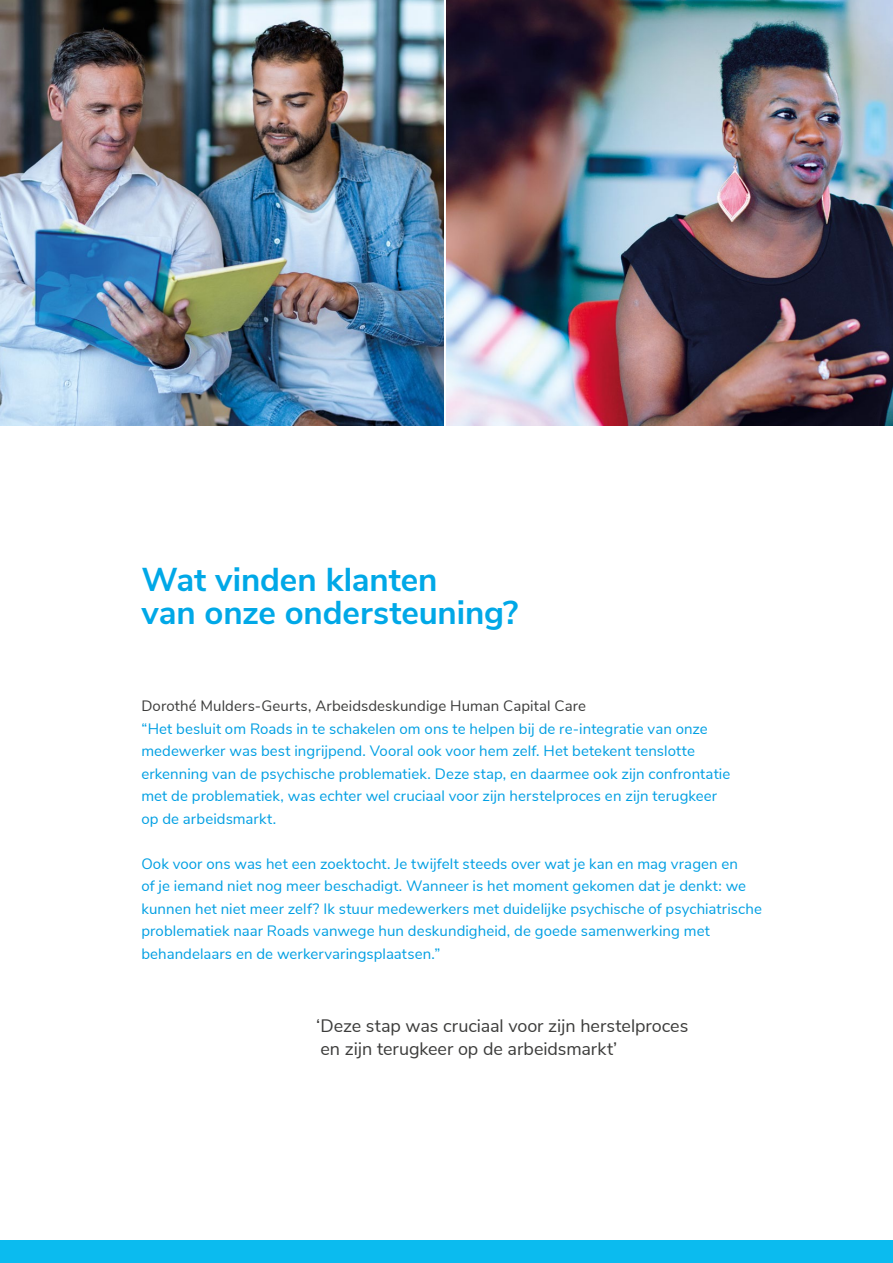
<style>
.page{position:relative;width:893px;height:1263px;background:#fff}
.page>*{position:absolute;margin:0;border:0;box-sizing:border-box;transform-origin:0 0}
.t1{font:700 33px/32.7px "Nunito Sans";letter-spacing:-.005em;color:#00a8e7}
.t2{font:18px/22.5px "Nunito Sans";letter-spacing:-.005em;color:#3c3c3b}
.t3{font:15px/22.5px "Nunito Sans";letter-spacing:.005em;color:#009fe3}
.t4{font:15px "Nunito Sans";letter-spacing:.005em;color:#3c3c3b}
</style>
<div class="page">
<img style="left:446px;top:0;width:447px;height:425px">
<img style="left:0;top:0;width:443px;height:425px">
<div style="left:0;top:1240px;width:893px;height:23px;background:#0bbbef"></div>
<h1 class="t1" style="left:141px;top:561px;width:378px">Wat vinden klanten<br>van onze ondersteuning?</h1>
<p class="t4" style="left:141px;top:695px;width:446px">Dorothé Mulders-Geurts, Arbeidsdeskundige Human Capital Care</p>
<p class="t3" style="left:141px;top:716px;width:590px">“Het besluit om Roads in te schakelen om ons te helpen bij de re-integratie van onze medewerker was best ingrijpend. Vooral ook voor hem zelf. Het betekent tenslotte erkenning van de psychische problematiek. Deze stap, en daarmee ook zijn confrontatie met de problematiek, was echter wel cruciaal voor zijn herstelproces en zijn terugkeer op de arbeidsmarkt.</p>
<p class="t3" style="left:141px;top:851px;width:622px">Ook voor ons was het een zoektocht. Je twijfelt steeds over wat je kan en mag vragen en<br>of je iemand niet nog meer beschadigt. Wanneer is het moment gekomen dat je denkt: we kunnen het niet meer zelf? Ik stuur medewerkers met duidelijke psychische of psychiatrische problematiek naar Roads vanwege hun deskundigheid, de goede samenwerking met behandelaars en de werkervaringsplaatsen.”</p>
<p class="t2" style="left:316px;top:1013px;width:374px">‘Deze stap was cruciaal voor zijn herstelproces en zijn terugkeer op de arbeidsmarkt’</p>
</div>
